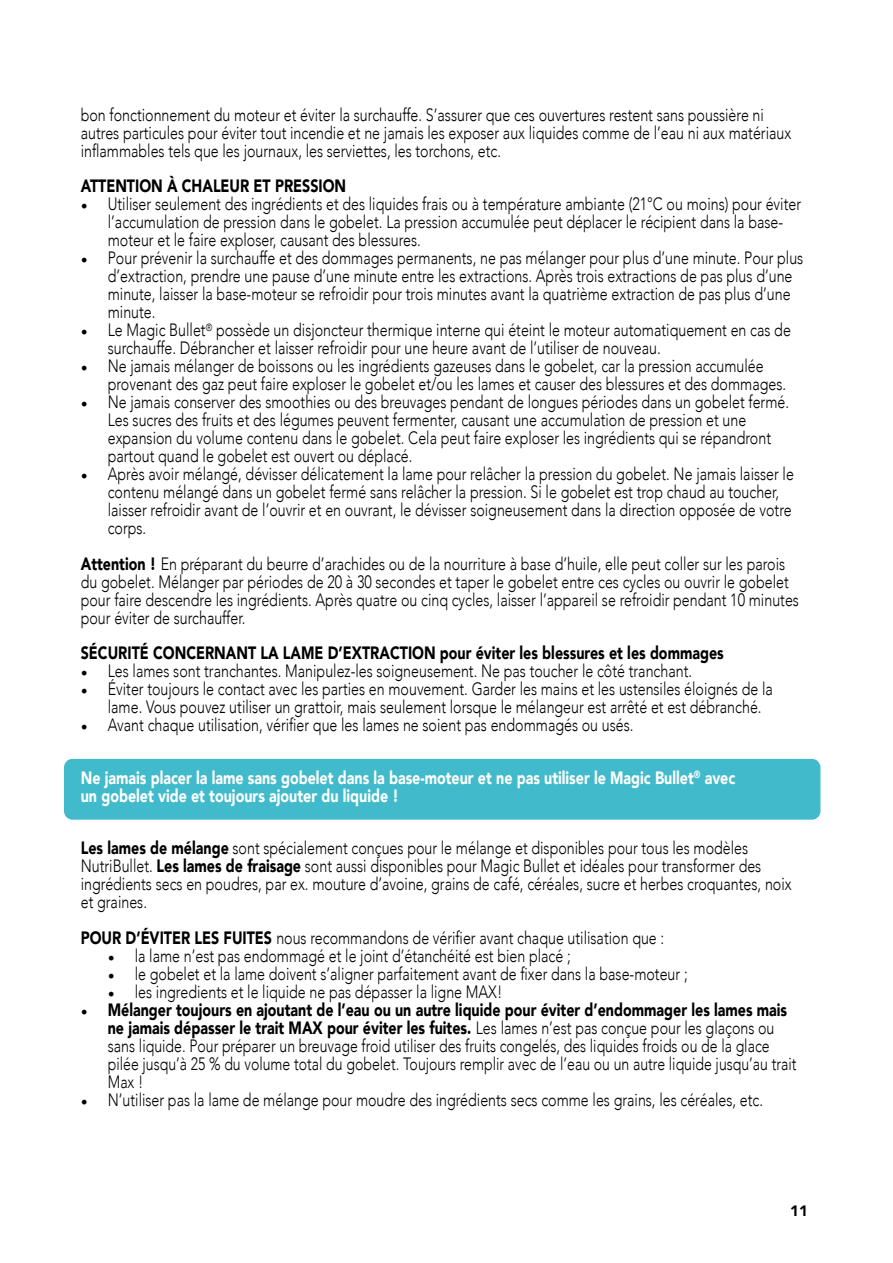
<style>
.page{position:relative;width:893px;height:1263px;background:#fff}
.page>*{position:absolute;margin:0;border:0;box-sizing:border-box;transform-origin:0 0}
.t1{font:300 17.85px/18px "Avenir";color:#000;scale:.8 1}
.t2{font:900 17.85px/18px "Avenir";color:#fff;scale:.8 1}
.t3{font:900 17.85px "Avenir";color:#000;scale:.8 1}
.t4{font:900 15px "Avenir";color:#000}
.s1{font-family:"Minion Pro";font-weight:400;font-size:18px}
.s2{font-weight:900}
</style>
<div class="page">
<div style="left:64px;top:759px;width:756px;height:61px;background:#41bbcb;border-radius:9px"></div>
<p class="t1" style="left:81px;top:106px;width:890px">bon fonctionnement du moteur et éviter la surchauffe. S’assurer que ces ouvertures restent sans poussière ni autres particules pour éviter tout incendie et ne jamais les exposer aux liquides comme de l’eau ni aux matériaux inflammables tels que les journaux, les serviettes, les torchons, etc.</p>
<p class="t3" style="left:81px;top:171px;width:333px">ATTENTION À CHALEUR ET PRESSION</p>
<p class="t1" style="left:108px;top:195px;width:868px;text-indent:-27px"><span class="s1">•</span> Utiliser seulement des ingrédients et des liquides frais ou à température ambiante (21°C ou moins) pour éviter l’accumulation de pression dans le gobelet. La pression accumulée peut déplacer le récipient dans la base&shy;moteur et le faire exploser, causant des blessures.</p>
<p class="t1" style="left:108px;top:249px;width:871px;text-indent:-27px"><span class="s1">•</span> Pour prévenir la surchauffe et des dommages permanents, ne pas mélanger pour plus d’une minute. Pour plus d’extraction, prendre une pause d’une minute entre les extractions. Après trois extractions de pas plus d’une minute, laisser la base-moteur se refroidir pour trois minutes avant la quatrième extraction de pas plus d’une minute.</p>
<p class="t1" style="left:108px;top:321px;width:855px;text-indent:-27px"><span class="s1">•</span> Le Magic Bullet<sup>®</sup> possède un disjoncteur thermique interne qui éteint le moteur automatiquement en cas de surchauffe. Débrancher et laisser refroidir pour une heure avant de l’utiliser de nouveau.</p>
<p class="t1" style="left:108px;top:357px;width:849px;text-indent:-27px"><span class="s1">•</span> Ne jamais mélanger de boissons ou les ingrédients gazeuses dans le gobelet, car la pression accumulée provenant des gaz peut faire exploser le gobelet et/ou les lames et causer des blessures et des dommages.</p>
<p class="t1" style="left:108px;top:393px;width:853px;text-indent:-27px"><span class="s1">•</span> Ne jamais conserver des smoothies ou des breuvages pendant de longues périodes dans un gobelet fermé.<br>Les sucres des fruits et des légumes peuvent fermenter, causant une accumulation de pression et une expansion du volume contenu dans le gobelet. Cela peut faire exploser les ingrédients qui se répandront partout quand le gobelet est ouvert ou déplacé.</p>
<p class="t1" style="left:108px;top:465px;width:859px;text-indent:-27px"><span class="s1">•</span> Après avoir mélangé, dévisser délicatement la lame pour relâcher la pression du gobelet. Ne jamais laisser le contenu mélangé dans un gobelet fermé sans relâcher la pression. Si le gobelet est trop chaud au toucher, laisser refroidir avant de l’ouvrir et en ouvrant, le dévisser soigneusement dans la direction opposée de votre corps.</p>
<p class="t1" style="left:81px;top:555px;width:899px"><span class="s2">Attention !</span> En préparant du beurre d’arachides ou de la nourriture à base d’huile, elle peut coller sur les parois du gobelet. Mélanger par périodes de 20 à 30 secondes et taper le gobelet entre ces cycles ou ouvrir le gobelet pour faire descendre les ingrédients. Après quatre ou cinq cycles, laisser l’appareil se refroidir pendant 10 minutes pour éviter de surchauffer.</p>
<p class="t3" style="left:81px;top:637px;width:805px">SÉCURITÉ CONCERNANT LA LAME D’EXTRACTION pour éviter les blessures et les dommages</p>
<p class="t1" style="left:81px;top:662px;width:766px"><span class="s1">•</span> Les lames sont tranchantes. Manipulez-les soigneusement. Ne pas toucher le côté tranchant.</p>
<p class="t1" style="left:108px;top:680px;width:833px;text-indent:-27px"><span class="s1">•</span> Éviter toujours le contact avec les parties en mouvement. Garder les mains et les ustensiles éloignés de la lame. Vous pouvez utiliser un grattoir, mais seulement lorsque le mélangeur est arrêté et est débranché.</p>
<p class="t1" style="left:81px;top:716px;width:692px"><span class="s1">•</span> Avant chaque utilisation, vérifier que les lames ne soient pas endommagés ou usés.</p>
<p class="t2" style="left:81px;top:768px;width:820px">Ne jamais placer la lame sans gobelet dans la base-moteur et ne pas utiliser le Magic Bullet<sup>®</sup> avec un gobelet vide et toujours ajouter du liquide !</p>
<p class="t1" style="left:81px;top:839px;width:890px"><span class="s2">Les lames de mélange</span> sont spécialement conçues pour le mélange et disponibles pour tous les modèles NutriBullet. <span class="s2">Les lames de fraisage</span> sont aussi disponibles pour Magic Bullet et idéales pour transformer des ingrédients secs en poudres, par ex. mouture d’avoine, grains de café, céréales, sucre et herbes croquantes, noix et graines.</p>
<p class="t1" style="left:81px;top:929px;width:731px"><span class="s2">POUR D’ÉVITER LES FUITES</span> nous recommandons de vérifier avant chaque utilisation que :</p>
<p class="t1" style="left:108px;top:947px;width:580px"><span class="s1">•</span> la lame n’est pas endommagé et le joint d’étanchéité est bien placé ;</p>
<p class="t1" style="left:108px;top:965px;width:726px"><span class="s1">•</span> le gobelet et la lame doivent s’aligner parfaitement avant de fixer dans la base-moteur ;</p>
<p class="t1" style="left:108px;top:983px;width:495px"><span class="s1">•</span> les ingredients et le liquide ne pas dépasser la ligne MAX!</p>
<p class="t1" style="left:108px;top:1001px;width:862px;text-indent:-27px"><span class="s1">•</span> <span class="s2">Mélanger toujours en ajoutant de l’eau ou un autre liquide pour éviter d’endommager les lames mais ne jamais dépasser le trait MAX pour éviter les fuites.</span> Les lames n’est pas conçue pour les glaçons ou sans liquide. Pour préparer un breuvage froid utiliser des fruits congelés, des liquides froids ou de la glace pilée jusqu’à 25 % du volume total du gobelet. Toujours remplir avec de l’eau ou un autre liquide jusqu’au trait Max !</p>
<p class="t1" style="left:81px;top:1091px;width:854px"><span class="s1">•</span> N’utiliser pas la lame de mélange pour moudre des ingrédients secs comme les grains, les céréales, etc.</p>
<p class="t4" style="left:790px;top:1198px;width:19px">11</p>
</div>
